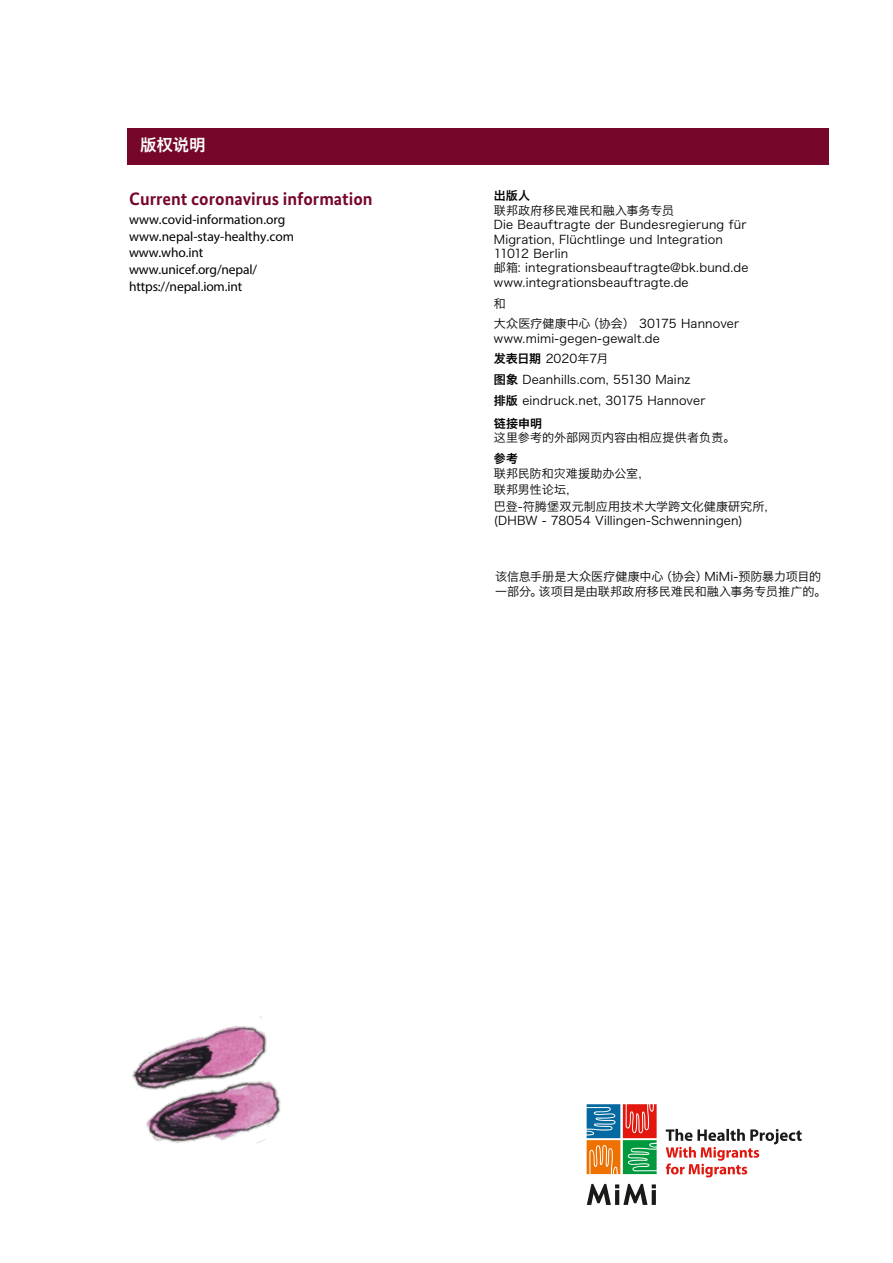
<style>
.page{position:relative;width:893px;height:1263px;background:#fff}
.page>*{position:absolute;margin:0;border:0;box-sizing:border-box;transform-origin:0 0}
.t1{font:700 18px "Bundes Sans";color:#77072a}
.Head_4_BMG{font:16.5px "Hiragino Sans GB W6";color:#fff}
.t2{font:13.5px/17px "Myriad Pro";color:#000}
.Impressum_BMG{font:12px/14.4px "Hiragino Sans GB W3";letter-spacing:.015em;color:#000}
.s1{font-family:"Hiragino Sans GB W6"}
</style>
<div class="page">
<div style="left:128px;top:128px;width:701px;height:37px;background:#77072a"></div>
<img style="left:586px;top:1104px;width:216px;height:101px">
<img style="left:132px;top:1016px;width:149px;height:128px">
<h3 class="Head_4_BMG" style="left:140px;top:134px;width:67px">版权说明</h3>
<h1 class="t1" style="left:129px;top:188px;width:245px">Current coronavirus information</h1>
<p class="t2" style="left:129px;top:210px;width:166px">www.covid-information.org www.nepal-stay-healthy.com www.who.int www.unicef.org/nepal/ https://nepal.iom.int</p>
<p class="Impressum_BMG" style="left:494px;top:188px;width:256px"><span class="s1">出版人<br></span>联邦政府移民难民和融入事务专员<br>Die Beauftragte der Bundesregierung für<br>Migration, Flüchtlinge und Integration<br>11012 Berlin<br>邮箱: integrationsbeauftragte@bk.bund.de www.integrationsbeauftragte.de</p>
<p class="Impressum_BMG" style="left:494px;top:296px;width:13px">和</p>
<p class="Impressum_BMG" style="left:494px;top:316px;width:247px">大众医疗健康中心（协会） 30175 Hannover www.mimi-gegen-gewalt.de</p>
<p class="Impressum_BMG" style="left:494px;top:352px;width:116px"><span class="s1">发表日期</span> 2020年7月</p>
<p class="Impressum_BMG" style="left:494px;top:372px;width:198px"><span class="s1">图象</span> Deanhills.com, 55130 Mainz</p>
<p class="Impressum_BMG" style="left:494px;top:393px;width:213px"><span class="s1">排版</span> eindruck.net, 30175 Hannover</p>
<p class="Impressum_BMG" style="left:494px;top:416px;width:243px"><span class="s1">链接申明<br></span>这里参考的外部网页内容由相应提供者负责。</p>
<p class="Impressum_BMG" style="left:494px;top:451px;width:158px"><span class="s1">参考<br></span>联邦民防和灾难援助办公室，</p>
<p class="Impressum_BMG" style="left:494px;top:482px;width:77px">联邦男性论坛,</p>
<p class="Impressum_BMG" style="left:494px;top:499px;width:284px">巴登-符腾堡双元制应用技术大学跨文化健康研究所，(DHBW - 78054 Villingen-Schwenningen)</p>
<p class="Impressum_BMG" style="left:495px;top:569px;width:333px">该信息手册是大众医疗健康中心（协会）MiMi-预防暴力项目的一部分。该项目是由联邦政府移民难民和融入事务专员推广的。</p>
</div>
